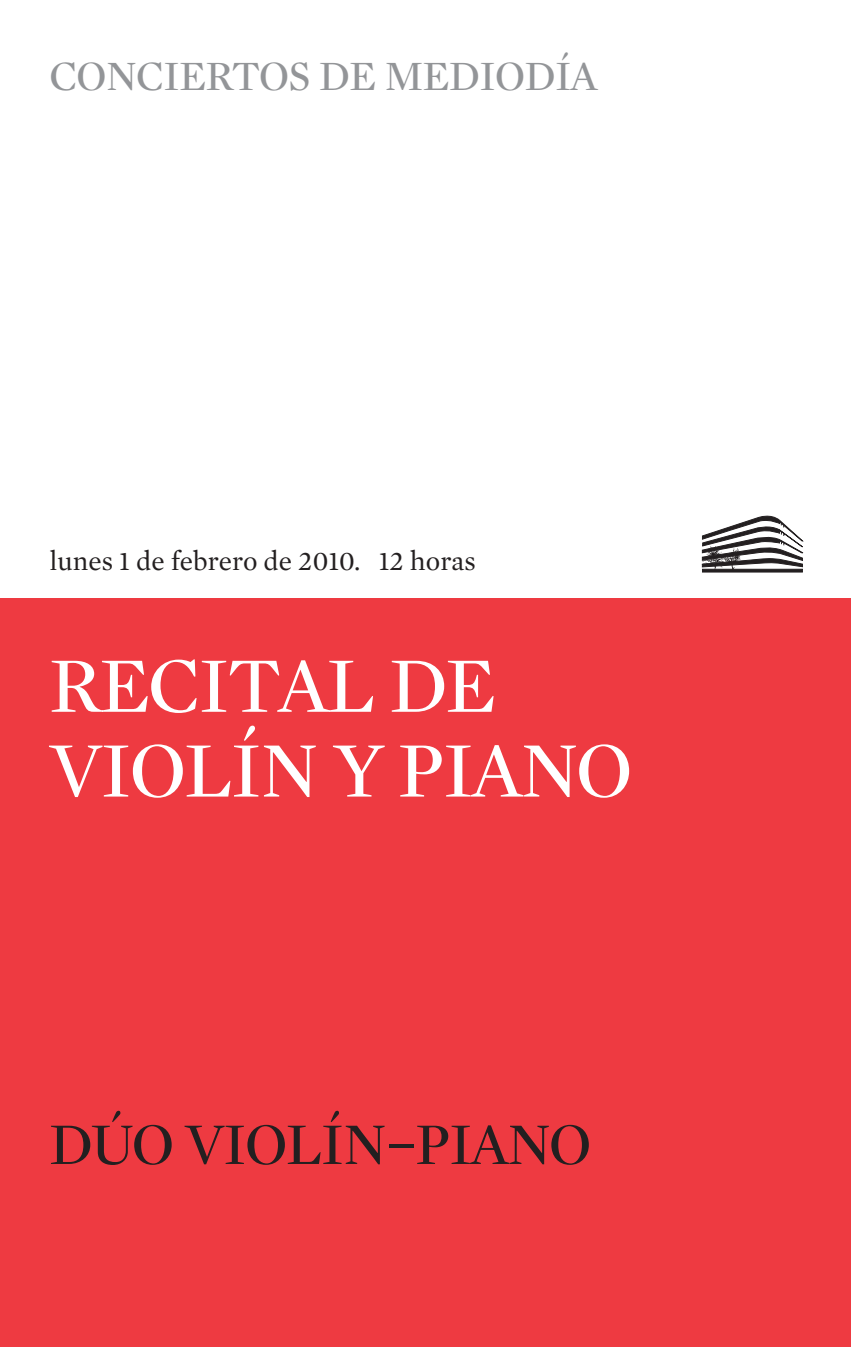
<style>
.page{position:relative;width:851px;height:1347px;background:#fff}
.page>*{position:absolute;margin:0;border:0;box-sizing:border-box;transform-origin:0 0}
.t1{font:80px "Mercury Display";letter-spacing:-.03em;color:#fff}
.t2{font:60px "Mercury Display";color:#231f20}
.t3{font:42.5px "Mercury Display";letter-spacing:-.02em;color:#939598}
.t4{font:27.5px "Mercury Text G1";color:#231f20}
.s1{font-family:"Mercury Text G1"}
</style>
<div class="page">
<div style="left:0;top:599px;width:850px;height:747px;background:#ee3a41"></div>
<svg style="left:702px;top:515px;width:101px;height:57px"></svg>
<img style="left:701px;top:541px;width:42px;height:32px">
<p class="t3" style="left:50px;top:49px;width:549px">CONCIERTOS DE MEDIODÍA</p>
<p class="t4" style="left:50px;top:544px;width:427px">lunes 1 de febrero de 2010. 12 horas</p>
<p class="t1" style="left:49px;top:635px;width:449px">RECITAL DE</p>
<p class="t1" style="left:49px;top:719px;width:585px">VIOLÍN Y PIANO</p>
<p class="t2" style="left:49px;top:1106px;width:402px">DÚO VIOLÍN<span class="s1">¬</span>PIANO</p>
</div>
